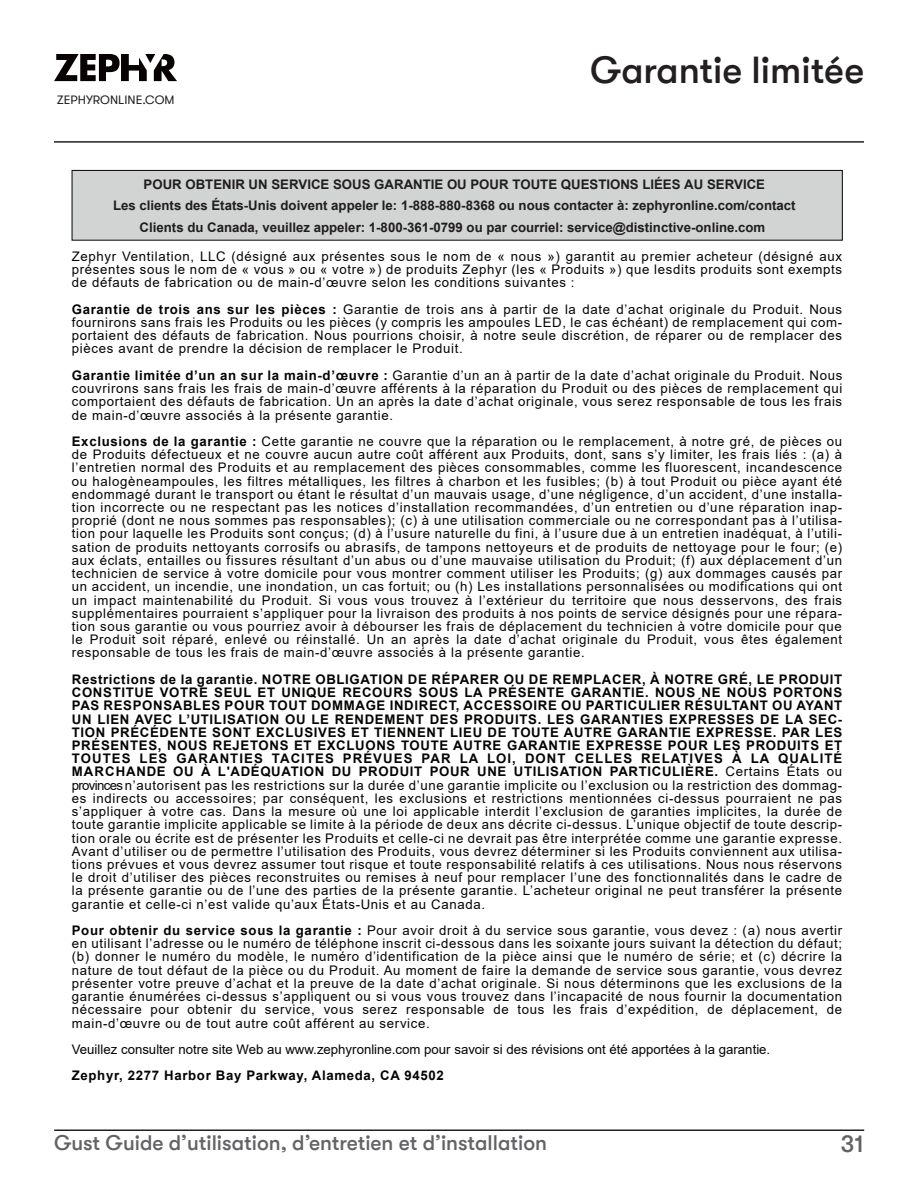
<style>
.page{position:relative;width:918px;height:1188px;background:#fff}
.page>*{position:absolute;margin:0;border:0;box-sizing:border-box;transform-origin:0 0}
.t1{font:500 37.5px "GT Walsheim";color:#231f20}
.t2{font:500 24px "GT Walsheim";color:#636366}
.t3{font:500 21px "GT Walsheim";color:#636366}
.t4{font:13.2px/13.2px "Arial";letter-spacing:.05em;color:#040503;text-align:justify}
.t5{font:700 13.2px/21.6px "Arial";color:#201d1e;text-align:center}
.t6{font:13.2px "Arial";color:#040503}
.t7{font:700 13.2px "Arial";letter-spacing:.05em;color:#040503}
.t8{font:12.3px "GT Walsheim";color:#231f20}
.s1{font-weight:700}
</style>
<div class="page">
<hr style="left:54px;top:141px;width:810px;height:2px;background:#231f20">
<hr style="left:54px;top:1130px;width:810px;height:1px;background:#231f20">
<svg style="left:54px;top:54px;width:123px;height:27px"></svg>
<div style="left:72px;top:170px;width:770px;height:70px;background:#d2d3d3"></div>
<div style="left:72px;top:170px;width:771px;height:71px;border:1px solid #040503"></div>
<p class="t8" style="left:57px;top:93px;width:119px">ZEPHYRONLINE.COM</p>
<h1 class="t1" style="left:590px;top:49px;width:276px">Garantie limitée</h1>
<p class="t5" style="left:113px;top:173px;width:684px">POUR OBTENIR UN SERVICE SOUS GARANTIE OU POUR TOUTE QUESTIONS LIÉES AU SERVICE<br>Les clients des États-Unis doivent appeler le: 1-888-880-8368 ou nous contacter à: zephyronline.com/contact<br>Clients du Canada, veuillez appeler: 1-800-361-0799 ou par courriel: service@distinctive-online.com</p>
<p class="t4" style="left:72px;top:250px;width:772px">Zephyr Ventilation, LLC (désigné aux présentes sous le nom de « nous ») garantit au premier acheteur (désigné aux présentes sous le nom de « vous » ou « votre ») de produits Zephyr (les « Produits ») que lesdits produits sont exempts de défauts de fabrication ou de main-d’œuvre selon les conditions suivantes :</p>
<p class="t4" style="left:72px;top:302px;width:772px"><span class="s1">Garantie de trois ans sur les pièces :</span> Garantie de trois ans à partir de la date d’achat originale du Produit. Nous fournirons sans frais les Produits ou les pièces (y compris les ampoules LED, le cas échéant) de remplacement qui com&shy;portaient des défauts de fabrication. Nous pourrions choisir, à notre seule discrétion, de réparer ou de remplacer des pièces avant de prendre la décision de remplacer le Produit.</p>
<p class="t4" style="left:72px;top:369px;width:772px"><span class="s1">Garantie limitée d’un an sur la main-d’œuvre :</span> Garantie d’un an à partir de la date d’achat originale du Produit. Nous couvrirons sans frais les frais de main-d’œuvre afférents à la réparation du Produit ou des pièces de remplacement qui comportaient des défauts de fabrication. Un an après la date d’achat originale, vous serez responsable de tous les frais de main-d’œuvre associés à la présente garantie.</p>
<p class="t4" style="left:72px;top:435px;width:772px"><span class="s1">Exclusions de la garantie :</span> Cette garantie ne couvre que la réparation ou le remplacement, à notre gré, de pièces ou de Produits défectueux et ne couvre aucun autre coût afférent aux Produits, dont, sans s’y limiter, les frais liés : (a) à l’entretien normal des Produits et au remplacement des pièces consommables, comme les fluorescent, incandescence ou halogèneampoules, les filtres métalliques, les filtres à charbon et les fusibles; (b) à tout Produit ou pièce ayant été endommagé durant le transport ou étant le résultat d’un mauvais usage, d’une négligence, d’un accident, d’une installa&shy;tion incorrecte ou ne respectant pas les notices d’installation recommandées, d’un entretien ou d’une réparation inap&shy;proprié (dont ne nous sommes pas responsables); (c) à une utilisation commerciale ou ne correspondant pas à l’utilisa&shy;tion pour laquelle les Produits sont conçus; (d) à l’usure naturelle du fini, à l’usure due à un entretien inadéquat, à l’utili&shy;sation de produits nettoyants corrosifs ou abrasifs, de tampons nettoyeurs et de produits de nettoyage pour le four; (e) aux éclats, entailles ou fissures résultant d’un abus ou d’une mauvaise utilisation du Produit; (f) aux déplacement d’un technicien de service à votre domicile pour vous montrer comment utiliser les Produits; (g) aux dommages causés par un accident, un incendie, une inondation, un cas fortuit; ou (h) Les installations personnalisées ou modifications qui ont un impact maintenabilité du Produit. Si vous vous trouvez à l’extérieur du territoire que nous desservons, des frais supplémentaires pourraient s’appliquer pour la livraison des produits à nos points de service désignés pour une répara&shy;tion sous garantie ou vous pourriez avoir à débourser les frais de déplacement du technicien à votre domicile pour que le Produit soit réparé, enlevé ou réinstallé. Un an après la date d’achat originale du Produit, vous êtes également responsable de tous les frais de main-d’œuvre associés à la présente garantie.</p>
<p class="t4" style="left:72px;top:673px;width:772px"><span class="s1">Restrictions de la garantie. NOTRE OBLIGATION DE RÉPARER OU DE REMPLACER, À NOTRE GRÉ, LE PRODUIT CONSTITUE VOTRE SEUL ET UNIQUE RECOURS SOUS LA PRÉSENTE GARANTIE. NOUS NE NOUS PORTONS PAS RESPONSABLES POUR TOUT DOMMAGE INDIRECT, ACCESSOIRE OU PARTICULIER RÉSULTANT OU AYANT UN LIEN AVEC L’UTILISATION OU LE RENDEMENT DES PRODUITS. LES GARANTIES EXPRESSES DE LA SEC-TION PRÉCÉDENTE SONT EXCLUSIVES ET TIENNENT LIEU DE TOUTE AUTRE GARANTIE EXPRESSE. PAR LES PRÉSENTES, NOUS REJETONS ET EXCLUONS TOUTE AUTRE GARANTIE EXPRESSE POUR LES PRODUITS ET TOUTES LES GARANTIES TACITES PRÉVUES PAR LA LOI, DONT CELLES RELATIVES À LA QUALITÉ MARCHANDE OU À L'ADÉQUATION DU PRODUIT POUR UNE UTILISATION PARTICULIÈRE.</span> Certains États ou provinces n’autorisent pas les restrictions sur la durée d’une garantie implicite ou l’exclusion ou la restriction des dommag&shy;es indirects ou accessoires; par conséquent, les exclusions et restrictions mentionnées ci-dessus pourraient ne pas s’appliquer à votre cas. Dans la mesure où une loi applicable interdit l’exclusion de garanties implicites, la durée de toute garantie implicite applicable se limite à la période de deux ans décrite ci-dessus. L’unique objectif de toute descrip&shy;tion orale ou écrite est de présenter les Produits et celle-ci ne devrait pas être interprétée comme une garantie expresse.<br>Avant d’utiliser ou de permettre l’utilisation des Produits, vous devrez déterminer si les Produits conviennent aux utilisa&shy;tions prévues et vous devrez assumer tout risque et toute responsabilité relatifs à ces utilisations. Nous nous réservons le droit d’utiliser des pièces reconstruites ou remises à neuf pour remplacer l’une des fonctionnalités dans le cadre de la présente garantie ou de l’une des parties de la présente garantie. L’acheteur original ne peut transférer la présente garantie et celle-ci n’est valide qu’aux États-Unis et au Canada.</p>
<p class="t4" style="left:72px;top:924px;width:772px"><span class="s1">Pour obtenir du service sous la garantie :</span> Pour avoir droit à du service sous garantie, vous devez : (a) nous avertir en utilisant l’adresse ou le numéro de téléphone inscrit ci-dessous dans les soixante jours suivant la détection du défaut; (b) donner le numéro du modèle, le numéro d’identification de la pièce ainsi que le numéro de série; et (c) décrire la nature de tout défaut de la pièce ou du Produit. Au moment de faire la demande de service sous garantie, vous devrez présenter votre preuve d’achat et la preuve de la date d’achat originale. Si nous déterminons que les exclusions de la garantie énumérées ci-dessus s’appliquent ou si vous vous trouvez dans l’incapacité de nous fournir la documentation nécessaire pour obtenir du service, vous serez responsable de tous les frais d’expédition, de déplacement, de main-d’œuvre ou de tout autre coût afférent au service.</p>
<p class="t6" style="left:72px;top:1040px;width:700px">Veuillez consulter notre site Web au www.zephyronline.com pour savoir si des révisions ont été apportées à la garantie.</p>
<p class="t7" style="left:72px;top:1067px;width:374px">Zephyr, 2277 Harbor Bay Parkway, Alameda, CA 94502</p>
<h3 class="t3" style="left:54px;top:1131px;width:495px">Gust Guide d’utilisation, d’entretien et d’installation</h3>
<h2 class="t2" style="left:841px;top:1131px;width:25px">31</h2>
</div>
